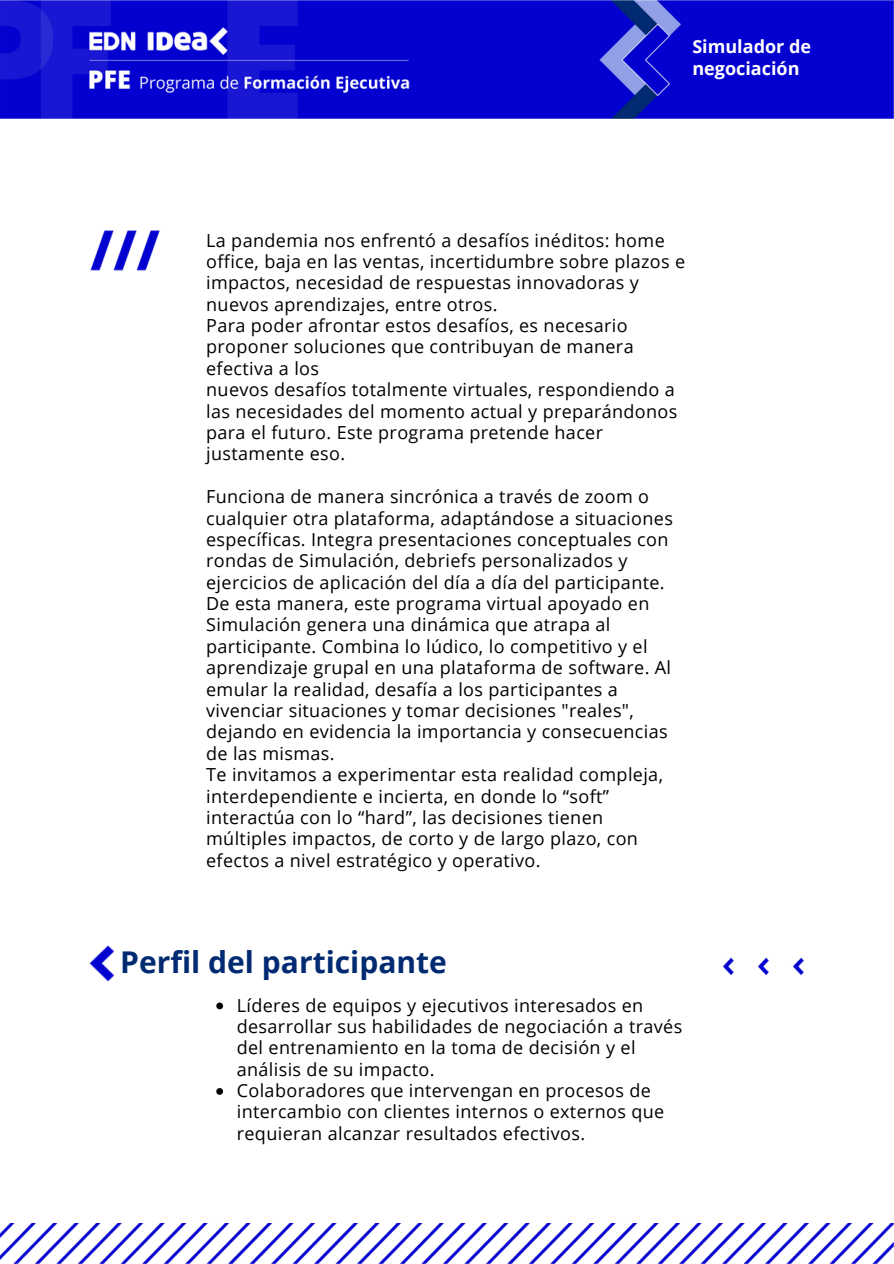
<style>
.page{position:relative;width:894px;height:1264px;background:#fff}
.page>*{position:absolute;margin:0;border:0;box-sizing:border-box;transform-origin:0 0}
.t1{font:700 30px "Open Sans";color:#002a71}
.t2{font:18px/21.3px "Open Sans";letter-spacing:.02em;color:#000}
.t3{font:700 18px/21.3px "Open Sans";color:#fff}
</style>
<div class="page">
<img style="left:0;top:1223px;width:893px;height:39px">
<img style="left:90px;top:230px;width:70px;height:41px">
<img style="left:722px;top:957px;width:82px;height:18px">
<img style="left:89px;top:945px;width:25px;height:36px">
<img style="left:0;top:0;width:893px;height:118px">
<svg style="left:216px;top:1002px;width:7px;height:7px"></svg>
<svg style="left:216px;top:1088px;width:7px;height:6px"></svg>
<p class="t3" style="left:692px;top:36px;width:120px">Simulador de negociación</p>
<h2 class="t2" style="left:206px;top:229px;width:480px">La pandemia nos enfrentó a desafíos inéditos: home office, baja en las ventas, incertidumbre sobre plazos e</h2>
<p class="t2" style="left:206px;top:272px;width:434px">impactos, necesidad de respuestas innovadoras y nuevos aprendizajes, entre otros.</p>
<p class="t2" style="left:206px;top:314px;width:429px">Para poder afrontar estos desafíos, es necesario proponer soluciones que contribuyan de manera efectiva a los</p>
<p class="t2" style="left:206px;top:378px;width:472px">nuevos desafíos totalmente virtuales, respondiendo a las necesidades del momento actual y preparándonos para el futuro. Este programa pretende hacer justamente eso.</p>
<p class="t2" style="left:206px;top:485px;width:468px">Funciona de manera sincrónica a través de zoom o cualquier otra plataforma, adaptándose a situaciones específicas. Integra presentaciones conceptuales con rondas de Simulación, debriefs personalizados y ejercicios de aplicación del día a día del participante.<br>De esta manera, este programa virtual apoyado en Simulación genera una dinámica que atrapa al participante. Combina lo lúdico, lo competitivo y el aprendizaje grupal en una plataforma de software. Al emular la realidad, desafía a los participantes a vivenciar situaciones y tomar decisiones "reales", dejando en evidencia la importancia y consecuencias de las mismas.</p>
<p class="t2" style="left:206px;top:763px;width:458px">Te invitamos a experimentar esta realidad compleja, interdependiente e incierta, en donde lo “soft” interactúa con lo “hard”, las decisiones tienen múltiples impactos, de corto y de largo plazo, con efectos a nivel estratégico y operativo.</p>
<p class="t1" style="left:120px;top:941px;width:328px">Perfil del participante</p>
<p class="t2" style="left:237px;top:993px;width:447px">Líderes de equipos y ejecutivos interesados en desarrollar sus habilidades de negociación a través del entrenamiento en la toma de decisión y el análisis de su impacto.</p>
<p class="t2" style="left:237px;top:1079px;width:429px">Colaboradores que intervengan en procesos de intercambio con clientes internos o externos que requieran alcanzar resultados efectivos.</p>
</div>
